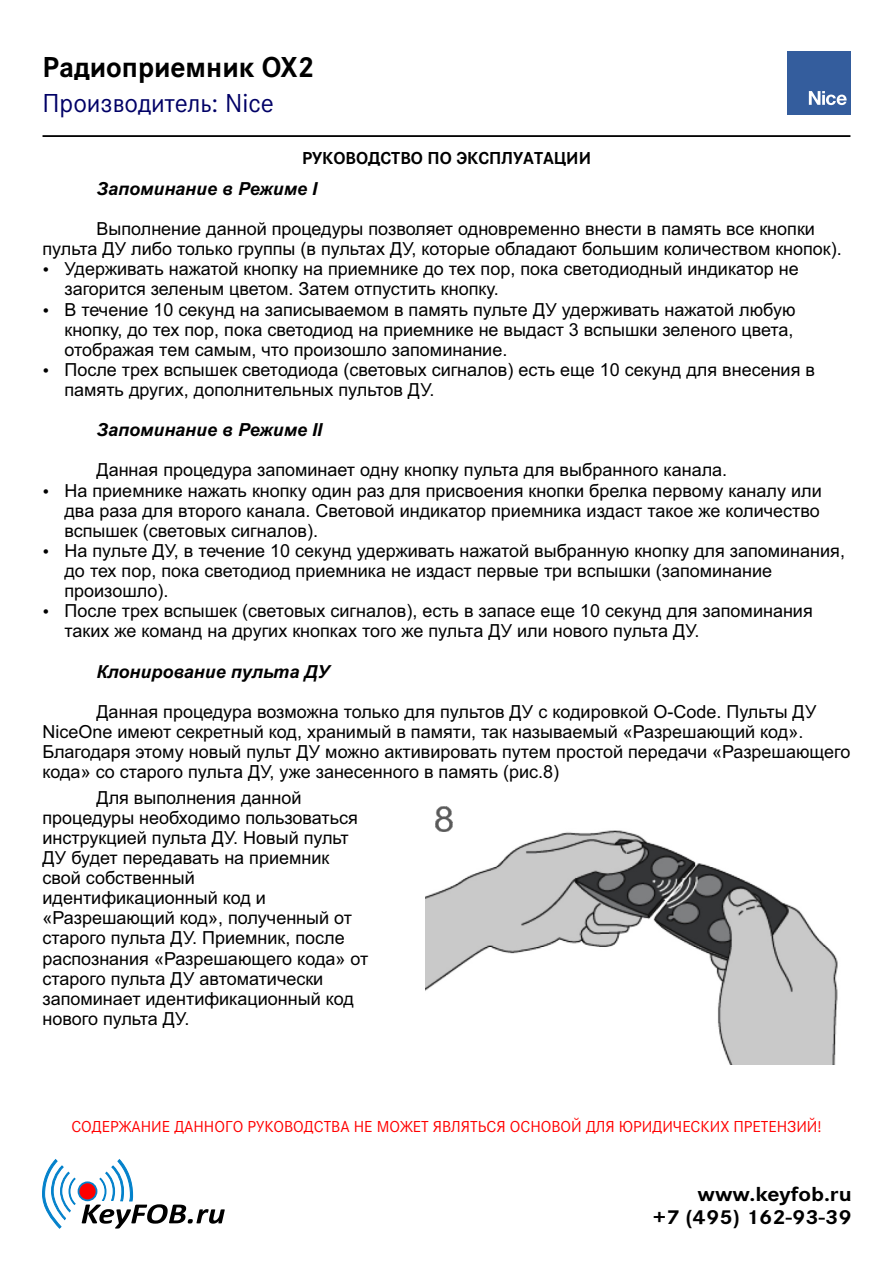
<style>
.page{position:relative;width:893px;height:1263px;background:#fff}
.page>*{position:absolute;margin:0;border:0;box-sizing:border-box;transform-origin:0 0}
.t1{font:700 30px "Corporate STCY";color:#000}
.t2{font:27px "Corporate STCY";color:#006}
.t3{font:700 21px/23.1px "Corporate STCY";color:#000;text-align:right;scale:1.12 1}
.t4{font:18px/20.1px "Arial";color:#000}
.t5{font:italic 700 18px "Arial";color:#000}
.t6{font:700 18px "Corporate STCY";color:#000}
.t7{font:16.5px "Corporate STCY";color:#f00}
</style>
<div class="page">
<img style="left:425px;top:821px;width:413px;height:243px">
<img style="left:435px;top:806px;width:17px;height:25px">
<svg style="left:42px;top:1159px;width:183px;height:70px"></svg>
<hr style="left:43px;top:135px;width:807px;height:2px;background:#000">
<div style="left:787px;top:51px;width:63px;height:64px;background:#345d9d"></div>
<svg style="left:809px;top:91px;width:38px;height:14px"></svg>
<h1 class="t1" style="left:43px;top:54px;width:273px">Радиоприемник OX2</h1>
<h2 class="t2" style="left:43px;top:91px;width:233px">Производитель: Nice</h2>
<p class="t6" style="left:302px;top:150px;width:291px">РУКОВОДСТВО ПО ЭКСПЛУАТАЦИИ</p>
<p class="t5" style="left:97px;top:182px;width:222px">Запоминание в Режиме I</p>
<p class="t4" style="left:97px;top:220px;width:720px">Выполнение данной процедуры позволяет одновременно внести в память все кнопки</p>
<p class="t4" style="left:43px;top:240px;width:801px">пульта ДУ либо только группы (в пультах ДУ, которые обладают большим количеством кнопок).</p>
<p class="t4" style="left:65px;top:261px;width:736px">Удерживать нажатой кнопку на приемнике до тех пор, пока светодиодный индикатор не</p>
<p class="t4" style="left:64px;top:281px;width:436px">загорится зеленым цветом. Затем отпустить кнопку.</p>
<p class="t4" style="left:64px;top:301px;width:733px">В течение 10 секунд на записываемом в память пульте ДУ удерживать нажатой любую</p>
<p class="t4" style="left:64px;top:321px;width:731px">кнопку, до тех пор, пока светодиод на приемнике не выдаст 3 вспышки зеленого цвета,</p>
<p class="t4" style="left:64px;top:341px;width:444px">отображая тем самым, что произошло запоминание.</p>
<p class="t4" style="left:64px;top:361px;width:752px">После трех вспышек светодиода (световых сигналов) есть еще 10 секунд для внесения в</p>
<p class="t4" style="left:64px;top:381px;width:371px">память других, дополнительных пультов ДУ.</p>
<p class="t5" style="left:96px;top:423px;width:227px">Запоминание в Режиме II</p>
<p class="t4" style="left:64px;top:462px;width:782px;text-indent:32px">Данная процедура запоминает одну кнопку пульта для выбранного канала.<br>На приемнике нажать кнопку один раз для присвоения кнопки брелка первому каналу или два раза для второго канала. Световой индикатор приемника издаст такое же количество вспышек (световых сигналов).<br>На пульте ДУ, в течение 10 секунд удерживать нажатой выбранную кнопку для запоминания, до тех пор, пока светодиод приемника не издаст первые три вспышки (запоминание произошло).<br>После трех вспышек (световых сигналов), есть в запасе еще 10 секунд для запоминания таких же команд на других кнопках того же пульта ДУ или нового пульта ДУ.</p>
<p class="t5" style="left:96px;top:664px;width:235px">Клонирование пульта ДУ</p>
<p class="t4" style="left:42px;top:703px;width:809px;text-indent:54px">Данная процедура возможна только для пультов ДУ с кодировкой O-Code. Пульты ДУ NiceOne имеют секретный код, хранимый в памяти, так называемый «Разрешающий код».<br>Благодаря этому новый пульт ДУ можно активировать путем простой передачи «Разрешающего кода» со старого пульта ДУ, уже занесенного в память (рис.8)</p>
<p class="t4" style="left:43px;top:789px;width:327px;text-indent:54px">Для выполнения данной процедуры необходимо пользоваться инструкцией пульта ДУ. Новый пульт<br>ДУ будет передавать на приемник свой собственный идентификационный код и «Разрешающий код», полученный от старого пульта ДУ. Приемник, после распознания «Разрешающего кода» от старого пульта ДУ автоматически запоминает идентификационный код нового пульта ДУ.</p>
<p class="t7" style="left:71px;top:1119px;width:752px">СОДЕРЖАНИЕ ДАННОГО РУКОВОДСТВА НЕ МОЖЕТ ЯВЛЯТЬСЯ ОСНОВОЙ ДЛЯ ЮРИДИЧЕСКИХ ПРЕТЕНЗИЙ!</p>
<p class="t3" style="left:653px;top:1184px;width:179px">www.keyfob.ru<br>+7 (495) 162-93-39</p>
</div>
